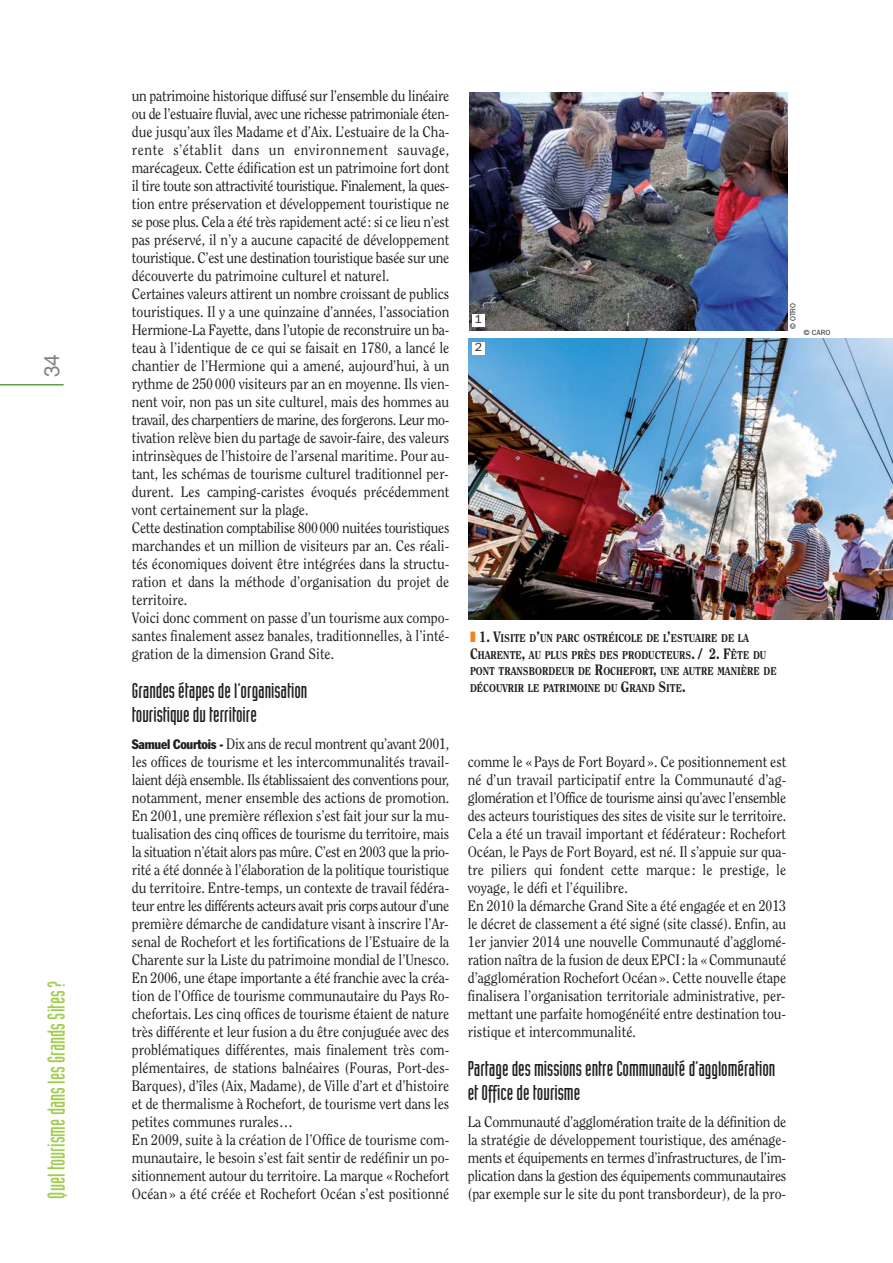
<style>
.page{position:relative;width:893px;height:1263px;background:#fff}
.page>*{position:absolute;margin:0;border:0;box-sizing:border-box;transform-origin:0 0}
.t1{font:24px "Industria Solid";color:#a0cd4d}
.t2{font:21px/24px "Industria Solid";color:#231f20;scale:1.05 1}
.t3{font:21px "Helvetica";color:#808285}
.t4{font:15px/18px "Clearface";color:#231f20;scale:.92 1}
.t5{font:12px "Franklin Gothic";color:#231f20}
.t6{font:800 11.25px/16.5px "Clearface";color:#231f20;scale:.85 1}
.t7{font:7.5px "Franklin Gothic";color:#231f20}
.s1{font-family:"Franklin Gothic";font-stretch:condensed;font-size:13.5px}
.s2{color:#f58222}
.s3{font-size:15px}
</style>
<div class="page">
<img style="left:468px;top:338px;width:424px;height:282px">
<hr style="left:0;top:384px;width:64px;height:2px;background:#5e9e45">
<img style="left:470px;top:93px;width:317px;height:237px">
<div style="left:472px;top:314px;width:13px;height:13px;background:#fff"></div>
<div style="left:472px;top:342px;width:13px;height:13px;background:#fff"></div>
<h2 class="t3" style="left:44px;top:377px;width:25px;rotate:-90deg">34</h2>
<h1 class="t1" style="left:48px;top:1199px;width:219px;rotate:-90deg">Quel tourisme dans les Grands Sites ?</h1>
<p class="t4" style="left:132px;top:88px;width:346px">un patrimoine historique diffusé sur l’ensemble du linéaire ou de l’estuaire fluvial, avec une richesse patrimoniale éten&shy;due jusqu’aux îles Madame et d’Aix. L’estuaire de la Cha&shy;rente s’établit dans un environnement sauvage, marécageux. Cette édification est un patrimoine fort dont il tire toute son attractivité touristique. Finalement, la ques&shy;tion entre préservation et développement touristique ne se pose plus. Cela a été très rapidement acté: si ce lieu n’est pas préservé, il n’y a aucune capacité de développement touristique. C’est une destination touristique basée sur une découverte du patrimoine culturel et naturel.<br>Certaines valeurs attirent un nombre croissant de publics touristiques. Il y a une quinzaine d’années, l’association Hermione-La Fayette, dans l’utopie de reconstruire un ba&shy;teau à l’identique de ce qui se faisait en 1780, a lancé le chantier de l’Hermione qui a amené, aujourd’hui, à un rythme de 250 000 visiteurs par an en moyenne. Ils vien&shy;nent voir, non pas un site culturel, mais des hommes au travail, des charpentiers de marine, des forgerons. Leur mo&shy;tivation relève bien du partage de savoir-faire, des valeurs intrinsèques de l’histoire de l’arsenal maritime. Pour au&shy;tant, les schémas de tourisme culturel traditionnel per&shy;durent. Les camping-caristes évoqués précédemment vont certainement sur la plage.<br>Cette destination comptabilise 800000 nuitées touristiques marchandes et un million de visiteurs par an. Ces réali&shy;tés économiques doivent être intégrées dans la structu&shy;ration et dans la méthode d’organisation du projet de territoire.<br>Voici donc comment on passe d’un tourisme aux compo&shy;santes finalement assez banales, traditionnelles, à l’inté&shy;gration de la dimension Grand Site.</p>
<h2 class="t2" style="left:132px;top:680px;width:169px">Grandes étapes de l’organisation touristique du territoire</h2>
<p class="t4" style="left:132px;top:736px;width:346px"><span class="s1">Samuel Courtois -</span> Dix ans de recul montrent qu’avant 2001, les offices de tourisme et les intercommunalités travail&shy;laient déjà ensemble. Ils établissaient des conventions pour, notamment, mener ensemble des actions de promotion.<br>En 2001, une première réflexion s’est fait jour sur la mu&shy;tualisation des cinq offices de tourisme du territoire, mais la situation n’était alors pas mûre. C’est en 2003 que la prio&shy;rité a été donnée à l’élaboration de la politique touristique du territoire. Entre-temps, un contexte de travail fédéra&shy;teur entre les différents acteurs avait pris corps autour d’une première démarche de candidature visant à inscrire l’Ar&shy;senal de Rochefort et les fortifications de l’Estuaire de la Charente sur la Liste du patrimoine mondial de l’Unesco.<br>En 2006, une étape importante a été franchie avec la créa&shy;tion de l’Office de tourisme communautaire du Pays Ro&shy;chefortais. Les cinq offices de tourisme étaient de nature très différente et leur fusion a du être conjuguée avec des problématiques différentes, mais finalement très com&shy;plémentaires, de stations balnéaires (Fouras, Port-des-Barques), d’îles (Aix, Madame), de Ville d’art et d’histoire et de thermalisme à Rochefort, de tourisme vert dans les petites communes rurales…<br>En 2009, suite à la création de l’Office de tourisme com&shy;munautaire, le besoin s’est fait sentir de redéfinir un po&shy;sitionnement autour du territoire. La marque «Rochefort Océan » a été créée et Rochefort Océan s’est positionné</p>
<p class="t5" style="left:475px;top:315px;width:9px">1</p>
<p class="t5" style="left:475px;top:343px;width:9px">2</p>
<p class="t7" style="left:790px;top:329px;width:28px;rotate:-90deg">© OTRO</p>
<p class="t7" style="left:803px;top:330px;width:28px">© CARO</p>
<p class="t6" style="left:470px;top:631px;width:362px"><span class="s2">❚</span> <span class="s3">1. V</span>ISITE D<span class="s3">’</span>UN PARC OSTRÉICOLE DE L<span class="s3">’</span>ESTUAIRE DE LA <span class="s3">C</span>HARENTE<span class="s3">,</span> AU PLUS PRÈS DES PRODUCTEURS<span class="s3">. / 2. F</span>ÊTE DU PONT TRANSBORDEUR DE <span class="s3">R</span>OCHEFORT<span class="s3">,</span> UNE AUTRE MANIÈRE DE DÉCOUVRIR LE PATRIMOINE DU <span class="s3">G</span>RAND <span class="s3">S</span>ITE<span class="s3">.</span></p>
<p class="t4" style="left:468px;top:754px;width:348px">comme le « Pays de Fort Boyard ». Ce positionnement est né d’un travail participatif entre la Communauté d’ag&shy;glomération et l’Office de tourisme ainsi qu’avec l’ensemble des acteurs touristiques des sites de visite sur le territoire.<br>Cela a été un travail important et fédérateur : Rochefort Océan, le Pays de Fort Boyard, est né. Il s’appuie sur qua&shy;tre piliers qui fondent cette marque : le prestige, le voyage, le défi et l’équilibre.<br>En 2010 la démarche Grand Site a été engagée et en 2013 le décret de classement a été signé (site classé). Enfin, au 1er janvier 2014 une nouvelle Communauté d’agglomé&shy;ration naîtra de la fusion de deux EPCI: la «Communauté d’agglomération Rochefort Océan». Cette nouvelle étape finalisera l’organisation territoriale administrative, per&shy;mettant une parfaite homogénéité entre destination tou&shy;ristique et intercommunalité.</p>
<h2 class="t2" style="left:468px;top:1058px;width:294px">Partage des missions entre Communauté d’agglomération et Office de tourisme</h2>
<p class="t4" style="left:468px;top:1114px;width:348px;text-align:justify">La Communauté d’agglomération traite de la définition de la stratégie de développement touristique, des aménage&shy;ments et équipements en termes d’infrastructures, de l’im&shy;plication dans la gestion des équipements communautaires (par exemple sur le site du pont transbordeur), de la pro-</p>
</div>
